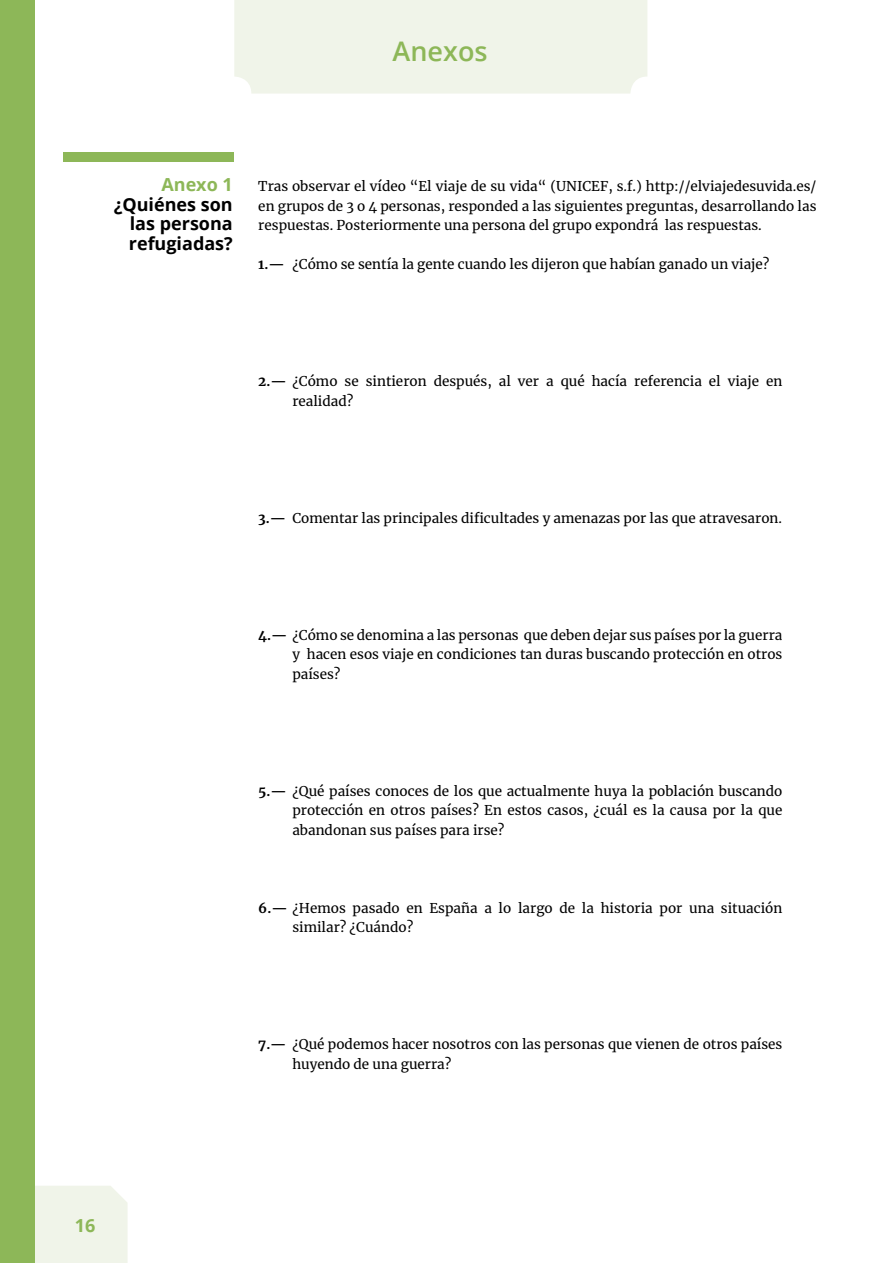
<style>
.page{position:relative;width:893px;height:1263px;background:#fff}
.page>*{position:absolute;margin:0;border:0;box-sizing:border-box;transform-origin:0 0}
.t1{font:600 27px "Open Sans";color:#8db758}
.t2{font:700 18px/19.5px "Open Sans";color:#000;text-align:justify}
.t3{font:700 18px "Open Sans";color:#8db758}
.t4{font:13.5px/19.5px "Merriweather";color:#000;text-align:justify}
.s1{font-weight:700}
</style>
<div class="page">
<div style="left:34px;top:1186px;width:94px;height:77px;background:#f0f4e9"></div>
<div style="left:234px;top:0;width:413px;height:94px;background:#f0f4e9"></div>
<div style="left:0;top:0;width:34px;height:1263px;background:#8db758"></div>
<div style="left:63px;top:152px;width:171px;height:9px;background:#8db758"></div>
<h1 class="t1" style="left:393px;top:33px;width:97px">Anexos</h1>
<h2 class="t3" style="left:161px;top:172px;width:73px">Anexo 1</h2>
<h2 class="t2" style="left:129px;top:194px;width:105px;text-indent:-15px">¿Quiénes son las persona refugiadas?</h2>
<p class="t4" style="left:258px;top:176px;width:560px">Tras observar el vídeo “El viaje de su vida“ (UNICEF, s.f.) http://elviajedesuvida.es/ en grupos de 3 o 4 personas, responded a las siguientes preguntas, desarrollando las respuestas. Posteriormente una persona del grupo expondrá las respuestas.</p>
<p class="t4" style="left:258px;top:254px;width:513px"><span class="s1">1.—</span> ¿Cómo se sentía la gente cuando les dijeron que habían ganado un viaje?</p>
<p class="t4" style="left:292px;top:371px;width:492px;text-indent:-34px"><span class="s1">2.—</span> ¿Cómo se sintieron después, al ver a qué hacía referencia el viaje en realidad?</p>
<p class="t4" style="left:258px;top:508px;width:525px"><span class="s1">3.—</span> Comentar las principales dificultades y amenazas por las que atravesaron.</p>
<p class="t4" style="left:292px;top:625px;width:492px;text-indent:-34px"><span class="s1">4.—</span> ¿Cómo se denomina a las personas que deben dejar sus países por la guerra y hacen esos viaje en condiciones tan duras buscando protección en otros países?</p>
<p class="t4" style="left:292px;top:780px;width:492px;text-indent:-34px"><span class="s1">5.—</span> ¿Qué países conoces de los que actualmente huya la población buscando protección en otros países? En estos casos, ¿cuál es la causa por la que abandonan sus países para irse?</p>
<p class="t4" style="left:292px;top:897px;width:492px;text-indent:-34px"><span class="s1">6.—</span> ¿Hemos pasado en España a lo largo de la historia por una situación similar? ¿Cuándo?</p>
<p class="t4" style="left:292px;top:1034px;width:492px;text-indent:-34px"><span class="s1">7.—</span> ¿Qué podemos hacer nosotros con las personas que vienen de otros países huyendo de una guerra?</p>
<h2 class="t3" style="left:75px;top:1212px;width:22px">16</h2>
</div>
